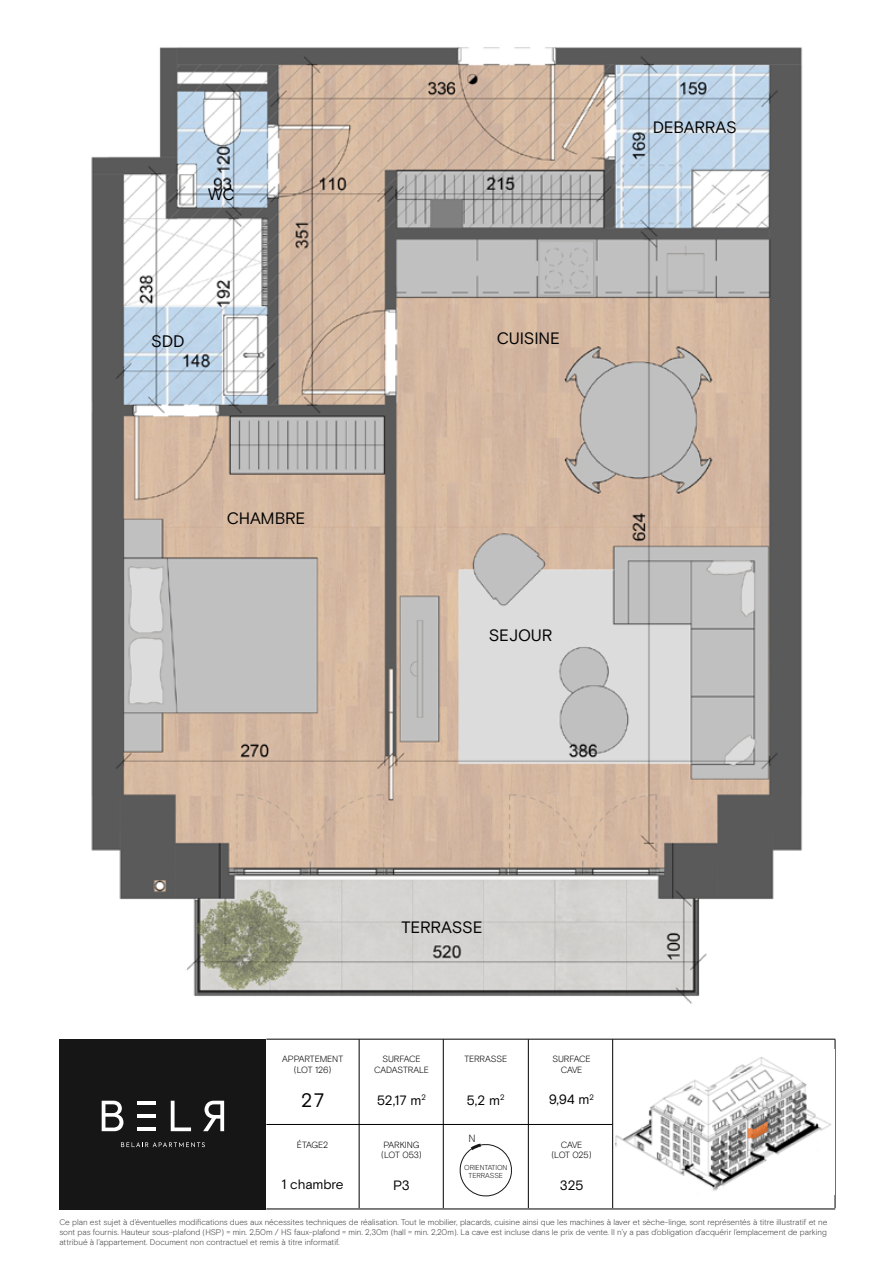
<style>
.page{position:relative;width:893px;height:1263px;background:#fff}
.page>*{position:absolute;margin:0;border:0;box-sizing:border-box;transform-origin:0 0}
.t1{font:19.5px "Basis Grotesque Pro";color:#020203}
.t2{font:16.65px "Basis Grotesque Pro";color:#020203}
.t3{font:16.5px "Basis Grotesque Pro";letter-spacing:-.01em;color:#020203}
.t4{font:13.5px "Basis Grotesque Pro";letter-spacing:-.01em;color:#020203}
.t5{font:300 10.5px "Basis Grotesque Pro";color:#151515}
.t6{font:300 9px/10.8px "Basis Grotesque Pro";letter-spacing:-.015em;color:#020203;text-align:center}
.t7{font:300 8.25px/9.8px "Basis Grotesque Pro";letter-spacing:-.005em;color:#474746;text-align:justify}
.t8{font:300 7.2px/8.7px "Basis Grotesque Pro";letter-spacing:-.015em;color:#151515;text-align:center}
</style>
<div class="page">
<hr style="left:266px;top:1039px;width:569px;height:1px;background:#000">
<div style="left:59px;top:1039px;width:207px;height:170px;background:#161616"></div>
<svg style="left:121px;top:1142px;width:84px;height:5px"></svg>
<svg style="left:102px;top:1101px;width:21px;height:30px"></svg>
<svg style="left:171px;top:1101px;width:20px;height:30px"></svg>
<svg style="left:203px;top:1101px;width:21px;height:30px"></svg>
<hr style="left:138px;top:1101px;width:18px;height:3px;background:#fff">
<hr style="left:138px;top:1114px;width:18px;height:3px;background:#fff">
<hr style="left:138px;top:1127px;width:18px;height:4px;background:#fff">
<hr style="left:266px;top:1124px;width:346px;height:1px;background:#000">
<hr style="left:266px;top:1209px;width:569px;height:1px;background:#000">
<hr style="left:359px;top:1039px;width:1px;height:169px;background:#000">
<hr style="left:443px;top:1039px;width:1px;height:169px;background:#000">
<hr style="left:612px;top:1039px;width:1px;height:169px;background:#000">
<hr style="left:835px;top:1039px;width:1px;height:169px;background:#000">
<hr style="left:528px;top:1039px;width:1px;height:169px;background:#000">
<svg style="left:459px;top:1143px;width:53px;height:54px"></svg>
<img style="left:615px;top:1057px;width:217px;height:134px">
<img style="left:91px;top:47px;width:712px;height:957px">
<svg style="left:748px;top:1121px;width:20px;height:18px"></svg>
<h3 class="t3" style="left:208px;top:185px;width:28px">WC</h3>
<h2 class="t2" style="left:151px;top:331px;width:35px">SDD</h2>
<h3 class="t3" style="left:227px;top:509px;width:80px">CHAMBRE</h3>
<h3 class="t3" style="left:497px;top:329px;width:65px">CUISINE</h3>
<h3 class="t3" style="left:653px;top:117px;width:86px">DEBARRAS</h3>
<h3 class="t3" style="left:489px;top:626px;width:65px">SEJOUR</h3>
<h3 class="t3" style="left:401px;top:918px;width:83px">TERRASSE</h3>
<p class="t6" style="left:282px;top:1053px;width:62px">APPARTEMENT (LOT 126)</p>
<p class="t6" style="left:374px;top:1053px;width:56px">SURFACE<br>CADASTRALE</p>
<p class="t6" style="left:464px;top:1053px;width:44px">TERRASSE</p>
<p class="t6" style="left:552px;top:1053px;width:40px">SURFACE<br>CAVE</p>
<h1 class="t1" style="left:301px;top:1088px;width:25px">27</h1>
<h3 class="t4" style="left:377px;top:1092px;width:50px">52,17 m<sup>2</sup></h3>
<p class="t6" style="left:381px;top:1139px;width:42px;text-align:left">PARKING (LOT 053)</p>
<h3 class="t4" style="left:393px;top:1177px;width:18px">P3</h3>
<p class="t6" style="left:297px;top:1139px;width:33px">ÉTAGE2</p>
<h3 class="t4" style="left:282px;top:1176px;width:64px">1 chambre</h3>
<h3 class="t4" style="left:467px;top:1092px;width:39px">5,2 m<sup>2</sup></h3>
<p class="t5" style="left:468px;top:1132px;width:9px">N</p>
<p class="t8" style="left:464px;top:1163px;width:45px">ORIENTATION<br>TERRASSE</p>
<h3 class="t4" style="left:549px;top:1091px;width:47px">9,94 m<sup>2</sup></h3>
<p class="t6" style="left:551px;top:1139px;width:42px">CAVE (LOT 025)</p>
<h3 class="t4" style="left:560px;top:1177px;width:25px">325</h3>
<p class="t7" style="left:59px;top:1217px;width:770px">Ce plan est sujet à d’éventuelles modifications dues aux nécessites techniques de réalisation. Tout le mobilier, placards, cuisine ainsi que les machines à laver et sèche-linge, sont représentés à titre illustratif et ne sont pas fournis. Hauteur sous-plafond (HSP) = min. 2,50m / HS faux-plafond = min. 2,30m (hall = min. 2,20m). La cave est incluse dans le prix de vente. Il n’y a pas d’obligation d’acquérir l’emplacement de parking attribué à l’appartement. Document non contractuel et remis à titre informatif.</p>
</div>
